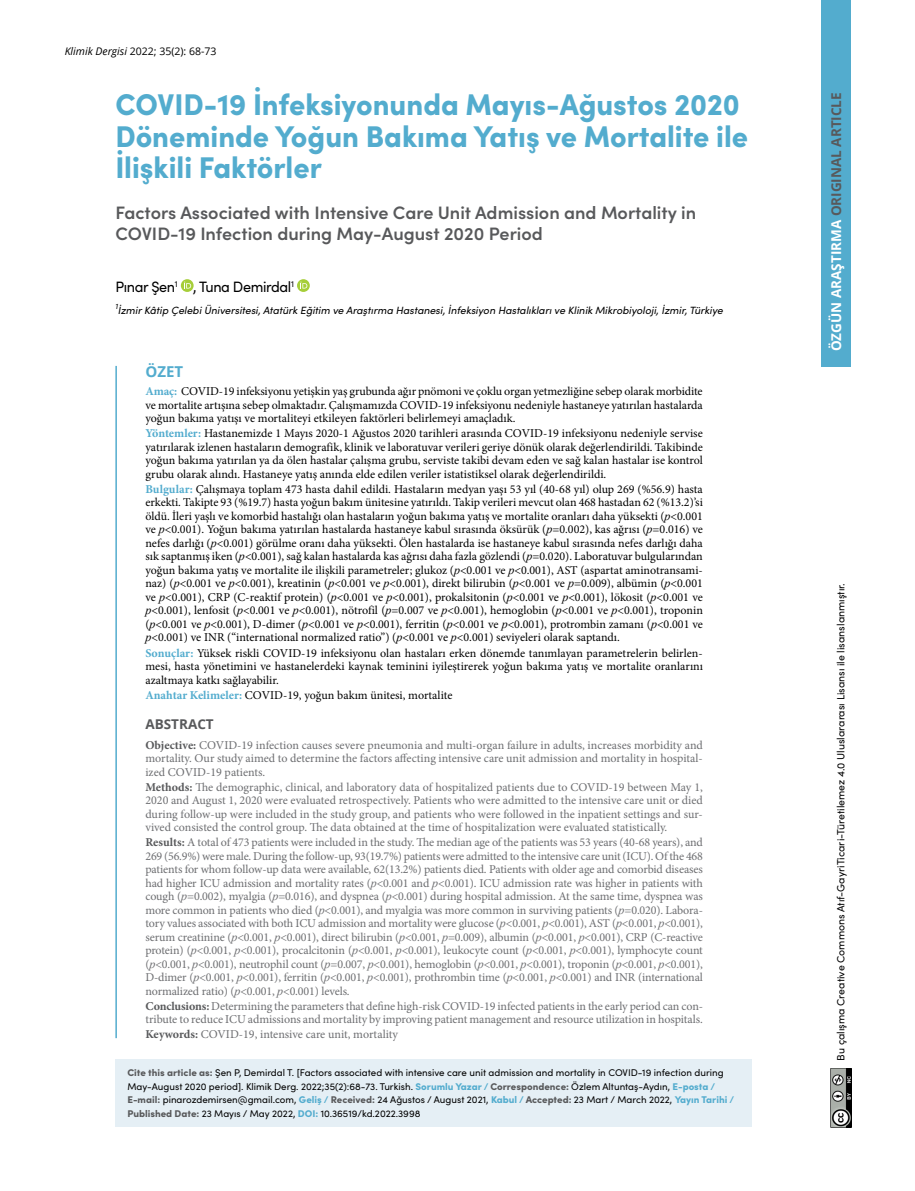
<style>
.page{position:relative;width:915px;height:1191px;background:#fff}
.page>*{position:absolute;margin:0;border:0;box-sizing:border-box;transform-origin:0 0}
.t1{font:900 30px/31.5px "Sofia Pro";color:#53acce;scale:.96 1}
.t2{font:600 18px/21px "Sofia Pro";color:#58595b}
.t3{font:15px "Sofia Pro";letter-spacing:-.025em;color:#000;scale:.96 1}
.t4{font:700 15px "Open Sans";color:#53acce}
.t5{font:700 13.5px "Open Sans";color:#58595b}
.t6{font:12px/13.5px "Minion Pro";color:#000;text-align:justify}
.t7{font:12px/13.5px "Minion Pro";letter-spacing:-.01em;color:#6d6e71;text-align:justify}
.t8{font:italic 10.5px "Sofia Pro";color:#000}
.t9{font:10.5px "Sofia Pro";color:#000}
.t10{font:10.5px "Open Sans";color:#000}
.t11{font:9.75px/13.5px "Sofia Pro";color:#000}
.s1{font-style:italic}
.s2{font-weight:700;color:#53acce}
.s3{font-family:"Times New Roman";font-style:italic}
.s4{font-weight:700;color:#58595b}
.s5{font-weight:900;color:#58595b}
.s6{font-weight:900;color:#53acce}
.s7{color:#fff}
</style>
<div class="page">
<svg style="left:181px;top:279px;width:12px;height:13px"></svg>
<svg style="left:184px;top:281px;width:7px;height:7px"></svg>
<svg style="left:297px;top:279px;width:13px;height:13px"></svg>
<svg style="left:300px;top:281px;width:7px;height:7px"></svg>
<hr style="left:115px;top:366px;width:2px;height:672px;background:#53acce">
<img style="left:830px;top:1068px;width:21px;height:59px">
<div style="left:115px;top:1059px;width:636px;height:68px;background:#e5eff5"></div>
<div style="left:821px;top:0;width:29px;height:367px;background:#53acce"></div>
<p class="t10" style="left:65px;top:44px;width:153px"><span class="s1">Klimik Dergisi</span> 2022; 35(2): 68-73</p>
<h1 class="t1" style="left:115px;top:86px;width:660px">COVID-19 İnfeksiyonunda Mayıs-Ağustos 2020<br>Döneminde Yoğun Bakıma Yatış ve Mortalite ile<br>İlişkili Faktörler</h1>
<h2 class="t2" style="left:115px;top:201px;width:582px">Factors Associated with Intensive Care Unit Admission and Mortality in<br>COVID-19 Infection during May-August 2020 Period</h2>
<p class="t3" style="left:115px;top:276px;width:187px">Pınar Şen<sup>1</sup> , Tuna Demirdal<sup>1</sup></p>
<p class="t8" style="left:115px;top:303px;width:609px"><sup>1</sup>İzmir Kâtip Çelebi Üniversitesi, Atatürk Eğitim ve Araştırma Hastanesi, İnfeksiyon Hastalıkları ve Klinik Mikrobiyoloji, İzmir, Türkiye</p>
<p class="t4" style="left:145px;top:361px;width:39px">ÖZET</p>
<p class="t6" style="left:145px;top:385px;width:558px"><span class="s2">Amaç:</span> COVID-19 infeksiyonu yetişkin yaş grubunda ağır pnömoni ve çoklu organ yetmezliğine sebep olarak morbidite ve mortalite artışına sebep olmaktadır. Çalışmamızda COVID-19 infeksiyonu nedeniyle hastaneye yatırılan hastalarda yoğun bakıma yatışı ve mortaliteyi etkileyen faktörleri belirlemeyi amaçladık.</p>
<p class="t6" style="left:145px;top:427px;width:559px"><span class="s2">Yöntemler:</span> Hastanemizde 1 Mayıs 2020-1 Ağustos 2020 tarihleri arasında COVID-19 infeksiyonu nedeniyle servise yatırılarak izlenen hastaların demografik, klinik ve laboratuvar verileri geriye dönük olarak değerlendirildi. Takibinde yoğun bakıma yatırılan ya da ölen hastalar çalışma grubu, serviste takibi devam eden ve sağ kalan hastalar ise kontrol grubu olarak alındı. Hastaneye yatış anında elde edilen veriler istatistiksel olarak değerlendirildi.</p>
<p class="t6" style="left:145px;top:482px;width:559px"><span class="s2">Bulgular:</span> Çalışmaya toplam 473 hasta dahil edildi. Hastaların medyan yaşı 53 yıl (40-68 yıl) olup 269 (%56.9) hasta erkekti. Takipte 93 (%19.7) hasta yoğun bakım ünitesine yatırıldı. Takip verileri mevcut olan 468 hastadan 62 (%13.2)’si öldü. İleri yaşlı ve komorbid hastalığı olan hastaların yoğun bakıma yatış ve mortalite oranları daha yüksekti (<span class="s3">p</span>&lt;0.001 ve <span class="s3">p</span>&lt;0.001). Yoğun bakıma yatırılan hastalarda hastaneye kabul sırasında öksürük (<span class="s3">p</span>=0.002), kas ağrısı (<span class="s3">p</span>=0.016) ve nefes darlığı (<span class="s3">p</span>&lt;0.001) görülme oranı daha yüksekti. Ölen hastalarda ise hastaneye kabul sırasında nefes darlığı daha sık saptanmış iken (<span class="s3">p</span>&lt;0.001), sağ kalan hastalarda kas ağrısı daha fazla gözlendi (<span class="s3">p</span>=0.020). Laboratuvar bulgularından yoğun bakıma yatış ve mortalite ile ilişkili parametreler; glukoz (<span class="s3">p</span>&lt;0.001 ve <span class="s3">p</span>&lt;0.001), AST (aspartat aminotransami&shy;naz) (<span class="s3">p</span>&lt;0.001 ve <span class="s3">p</span>&lt;0.001), kreatinin (<span class="s3">p</span>&lt;0.001 ve <span class="s3">p</span>&lt;0.001), direkt bilirubin (<span class="s3">p</span>&lt;0.001 ve <span class="s3">p</span>=0.009), albümin (<span class="s3">p</span>&lt;0.001 ve <span class="s3">p</span>&lt;0.001), CRP (C-reaktif protein) (<span class="s3">p</span>&lt;0.001 ve <span class="s3">p</span>&lt;0.001), prokalsitonin (<span class="s3">p</span>&lt;0.001 ve <span class="s3">p</span>&lt;0.001), lökosit (<span class="s3">p</span>&lt;0.001 ve <span class="s3">p</span>&lt;0.001), lenfosit (<span class="s3">p</span>&lt;0.001 ve <span class="s3">p</span>&lt;0.001), nötrofil (<span class="s3">p</span>=0.007 ve <span class="s3">p</span>&lt;0.001), hemoglobin (<span class="s3">p</span>&lt;0.001 ve <span class="s3">p</span>&lt;0.001), troponin (<span class="s3">p</span>&lt;0.001 ve <span class="s3">p</span>&lt;0.001), D-dimer (<span class="s3">p</span>&lt;0.001 ve <span class="s3">p</span>&lt;0.001), ferritin (<span class="s3">p</span>&lt;0.001 ve <span class="s3">p</span>&lt;0.001), protrombin zamanı (<span class="s3">p</span>&lt;0.001 ve <span class="s3">p</span>&lt;0.001) ve INR (“international normalized ratio”) (<span class="s3">p</span>&lt;0.001 ve <span class="s3">p</span>&lt;0.001) seviyeleri olarak saptandı.</p>
<p class="t6" style="left:145px;top:646px;width:559px"><span class="s2">Sonuçlar:</span> Yüksek riskli COVID-19 infeksiyonu olan hastaları erken dönemde tanımlayan parametrelerin belirlen&shy;mesi, hasta yönetimini ve hastanelerdeki kaynak teminini iyileştirerek yoğun bakıma yatış ve mortalite oranlarını azaltmaya katkı sağlayabilir.</p>
<p class="t6" style="left:145px;top:688px;width:308px"><span class="s2">Anahtar Kelimeler:</span> COVID-19, yoğun bakım ünitesi, mortalite</p>
<p class="t5" style="left:145px;top:714px;width:70px">ABSTRACT</p>
<p class="t7" style="left:145px;top:738px;width:558px"><span class="s4">Objective:</span> COVID-19 infection causes severe pneumonia and multi-organ failure in adults, increases morbidity and mortality. Our study aimed to determine the factors affecting intensive care unit admission and mortality in hospital&shy;ized COVID-19 patients.</p>
<p class="t7" style="left:145px;top:780px;width:559px"><span class="s4">Methods:</span> The demographic, clinical, and laboratory data of hospitalized patients due to COVID-19 between May 1, 2020 and August 1, 2020 were evaluated retrospectively. Patients who were admitted to the intensive care unit or died during follow-up were included in the study group, and patients who were followed in the inpatient settings and sur&shy;vived consisted the control group. The data obtained at the time of hospitalization were evaluated statistically.</p>
<p class="t7" style="left:145px;top:835px;width:559px"><span class="s4">Results:</span> A total of 473 patients were included in the study. The median age of the patients was 53 years (40-68 years), and 269 (56.9%) were male. During the follow-up, 93(19.7%) patients were admitted to the intensive care unit (ICU). Of the 468 patients for whom follow-up data were available, 62(13.2%) patients died. Patients with older age and comorbid diseases had higher ICU admission and mortality rates (<span class="s3">p</span>&lt;0.001 and <span class="s3">p</span>&lt;0.001). ICU admission rate was higher in patients with cough (<span class="s3">p</span>=0.002), myalgia (<span class="s3">p</span>=0.016), and dyspnea (<span class="s3">p</span>&lt;0.001) during hospital admission. At the same time, dyspnea was more common in patients who died (<span class="s3">p</span>&lt;0.001), and myalgia was more common in surviving patients (<span class="s3">p</span>=0.020). Labora&shy;tory values associated with both ICU admission and mortality were glucose (<span class="s3">p</span>&lt;0.001, <span class="s3">p</span>&lt;0.001), AST (<span class="s3">p</span>&lt;0.001, <span class="s3">p</span>&lt;0.001), serum creatinine (<span class="s3">p</span>&lt;0.001, <span class="s3">p</span>&lt;0.001), direct bilirubin (<span class="s3">p</span>&lt;0.001, <span class="s3">p</span>=0.009), albumin (<span class="s3">p</span>&lt;0.001, <span class="s3">p</span>&lt;0.001), CRP (C-reactive protein) (<span class="s3">p</span>&lt;0.001, <span class="s3">p</span>&lt;0.001), procalcitonin (<span class="s3">p</span>&lt;0.001, <span class="s3">p</span>&lt;0.001), leukocyte count (<span class="s3">p</span>&lt;0.001, <span class="s3">p</span>&lt;0.001), lymphocyte count (<span class="s3">p</span>&lt;0.001, <span class="s3">p</span>&lt;0.001), neutrophil count (<span class="s3">p</span>=0.007, <span class="s3">p</span>&lt;0.001), hemoglobin (<span class="s3">p</span>&lt;0.001, <span class="s3">p</span>&lt;0.001), troponin (<span class="s3">p</span>&lt;0.001, <span class="s3">p</span>&lt;0.001), D-dimer (<span class="s3">p</span>&lt;0.001, <span class="s3">p</span>&lt;0.001), ferritin (<span class="s3">p</span>&lt;0.001, <span class="s3">p</span>&lt;0.001), prothrombin time (<span class="s3">p</span>&lt;0.001, <span class="s3">p</span>&lt;0.001) and INR (international normalized ratio) (<span class="s3">p</span>&lt;0.001, <span class="s3">p</span>&lt;0.001) levels.</p>
<p class="t7" style="left:145px;top:999px;width:559px"><span class="s4">Conclusions:</span> Determining the parameters that define high-risk COVID-19 infected patients in the early period can con&shy;tribute to reduce ICU admissions and mortality by improving patient management and resource utilization in hospitals.</p>
<p class="t7" style="left:145px;top:1027px;width:254px"><span class="s4">Keywords:</span> COVID-19, intensive care unit, mortality</p>
<p class="t11" style="left:127px;top:1065px;width:608px"><span class="s5">Cite this article as:</span> Şen P, Demirdal T. [Factors associated with intensive care unit admission and mortality in COVID-19 infection during May-August 2020 period]. Klimik Derg. 2022;35(2):68-73. Turkish. <span class="s6">Sorumlu Yazar /</span> <span class="s5">Correspondence:</span> Özlem Altuntaş-Aydın, <span class="s6">E-posta / </span><span class="s5">E-mail:</span> pinarozdemirsen@gmail.com, <span class="s6">Geliş /</span> <span class="s5">Received:</span> 24 Ağustos / August 2021, <span class="s6">Kabul /</span> <span class="s5">Accepted:</span> 23 Mart / March 2022, <span class="s6">Yayın Tarihi / </span><span class="s5">Published Date:</span> 23 Mayıs / May 2022, <span class="s6">DOI:</span> 10.36519/kd.2022.3998</p>
<p class="t5" style="left:826px;top:351px;width:260px;rotate:-90deg"><span class="s7">ÖZGÜN ARAŞTIRMA</span> ORIGINAL ARTICLE</p>
<p class="t9" style="left:832px;top:1060px;width:479px;rotate:-90deg">Bu çalışma Creative Commons Atıf-GayriTicari-Türetilemez 4.0 Uluslararası Lisansı ile lisanslanmıştır.</p>
</div>
